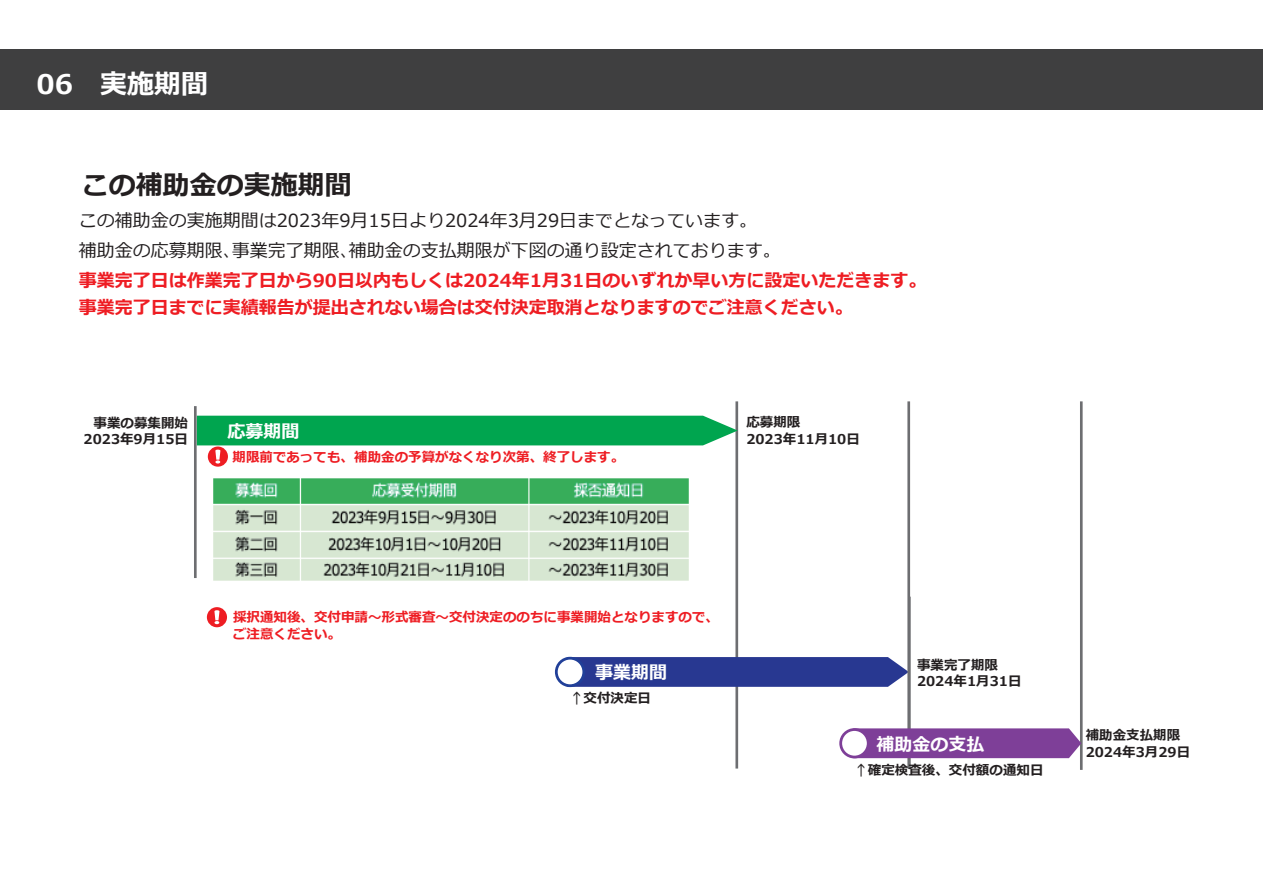
<style>
.page{position:relative;width:1263px;height:893px;background:#fff}
.page>*{position:absolute;margin:0;border:0;box-sizing:border-box;transform-origin:0 0}
.t1{font:700 27px "Meiryo";color:#231f20}
.t2{font:700 27px "Meiryo";color:#fff}
.t3{font:700 18px/27px "Meiryo";color:#ee1d23}
.t4{font:18px/30px "Meiryo";color:#231f20}
.t5{font:700 18px "Meiryo";color:#fff}
.t6{font:700 13.5px/16.5px "Meiryo";color:#231f20}
.t7{font:700 13.5px/16.5px "Meiryo";color:#ee1d23}
</style>
<div class="page">
<div style="left:0;top:50px;width:1263px;height:60px;background:#3f3f40"></div>
<hr style="left:735px;top:401px;width:3px;height:367px;background:#6d6e71">
<svg style="left:574px;top:657px;width:333px;height:30px;background:#2f3e94"></svg>
<hr style="left:908px;top:597px;width:3px;height:171px;background:#6d6e71">
<hr style="left:1080px;top:401px;width:2px;height:369px;background:#6d6e71">
<hr style="left:194px;top:406px;width:3px;height:172px;background:#6d6e71">
<hr style="left:907px;top:401px;width:3px;height:367px;background:#6d6e71">
<div style="left:858px;top:728px;width:223px;height:30px;background:#7e3f98"></div>
<div style="left:556px;top:658px;width:28px;height:28px;background:#fff;border-radius:50%"></div>
<div style="left:555px;top:657px;width:30px;height:30px;border:3px solid #214099;border-radius:50%"></div>
<div style="left:841px;top:729px;width:27px;height:28px;background:#fff;border-radius:50%"></div>
<div style="left:839px;top:728px;width:31px;height:30px;border:3px solid #7e3f98;border-radius:50%"></div>
<img style="left:213px;top:478px;width:476px;height:103px">
<div style="left:207px;top:607px;width:20px;height:20px;background:#ee1d23;border-radius:50%"></div>
<svg style="left:214px;top:610px;width:5px;height:14px"></svg>
<svg style="left:208px;top:446px;width:20px;height:21px"></svg>
<svg style="left:197px;top:416px;width:541px;height:48px"></svg>
<h1 class="t2" style="left:37px;top:66px;width:173px">06　実施期間</h1>
<h1 class="t1" style="left:82px;top:167px;width:272px">この補助金の実施期間</h1>
<p class="t4" style="left:79px;top:206px;width:703px">この補助金の実施期間は2023年9月15日より2024年3月29日までとなっています。<br>補助金の応募期限、事業完了期限、補助金の支払期限が下図の通り設定されております。</p>
<p class="t3" style="left:79px;top:268px;width:849px">事業完了日は作業完了日から90日以内もしくは2024年1月31日のいずれか早い方に設定いただきます。事業完了日までに実績報告が提出されない場合は交付決定取消となりますのでご注意ください。</p>
<p class="t6" style="left:84px;top:416px;width:106px;text-align:right">事業の募集開始<br>2023年9月15日</p>
<p class="t5" style="left:227px;top:419px;width:73px">応募期間</p>
<p class="t7" style="left:233px;top:450px;width:393px">期限前であっても、補助金の予算がなくなり次第、終了します。</p>
<p class="t6" style="left:746px;top:415px;width:115px">応募期限<br>2023年11月10日</p>
<p class="t7" style="left:233px;top:610px;width:488px">採択通知後、交付申請～形式審査～交付決定ののちに事業開始となりますので、ご注意ください。</p>
<p class="t5" style="left:595px;top:660px;width:73px">事業期間</p>
<p class="t6" style="left:570px;top:690px;width:82px">↑交付決定日</p>
<p class="t6" style="left:917px;top:657px;width:106px">事業完了期限<br>2024年1月31日</p>
<p class="t5" style="left:876px;top:732px;width:109px">補助金の支払</p>
<p class="t6" style="left:854px;top:762px;width:190px">↑確定検査後、交付額の通知日</p>
<p class="t6" style="left:1086px;top:728px;width:106px">補助金支払期限<br>2024年3月29日</p>
</div>
